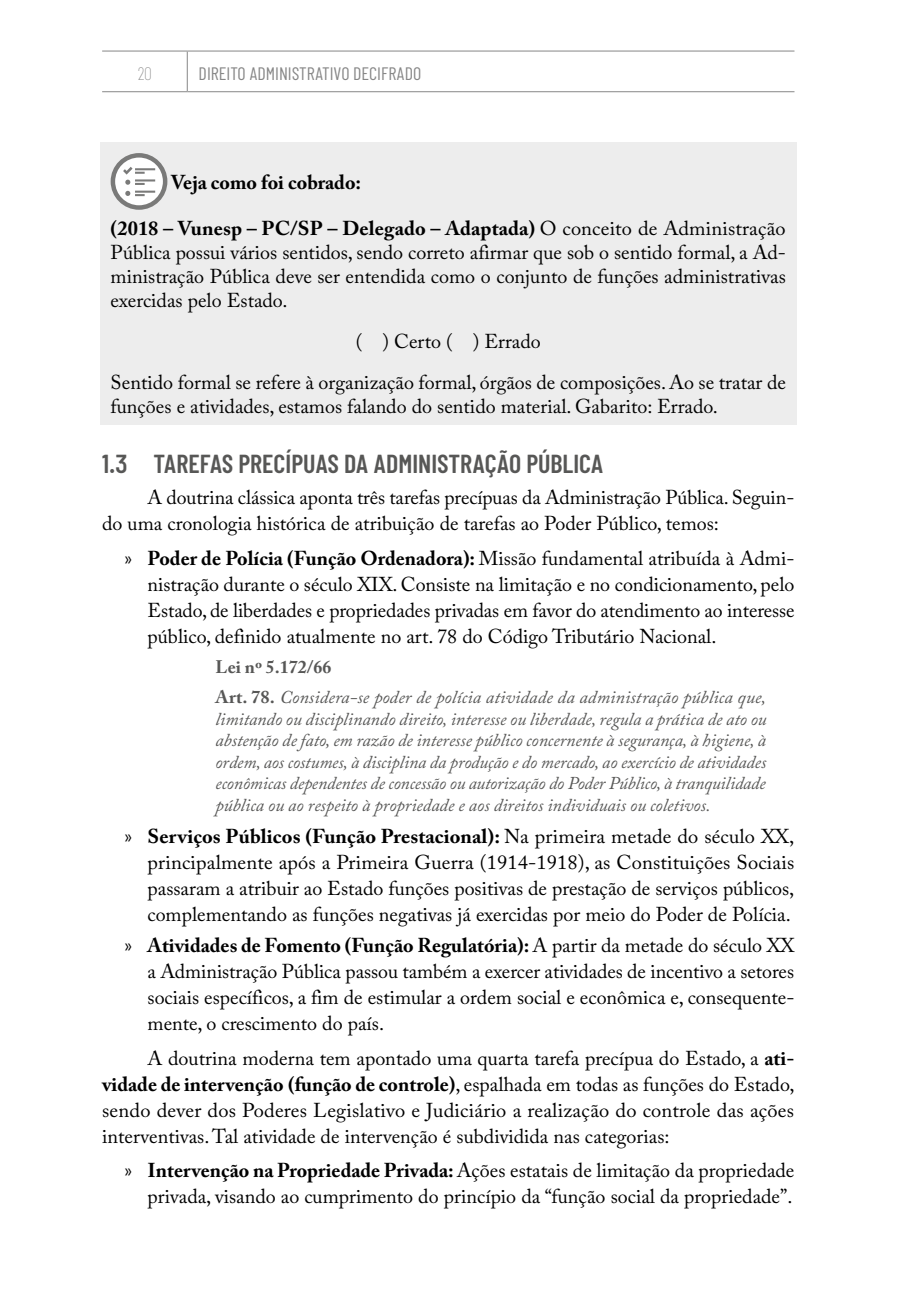
<style>
.page{position:relative;width:908px;height:1304px;background:#fff}
.page>*{position:absolute;margin:0;border:0;box-sizing:border-box;transform-origin:0 0}
.t1{font:600 26px "Barlow Condensed";color:#575756}
.t2{font:20px/26px "Adobe Caslon Pro";color:#000;text-align:justify}
.t3{font:700 20px "Adobe Caslon Pro";color:#000}
.t4{font:italic 18px/21.6px "Adobe Caslon Pro";letter-spacing:.005em;color:#575756}
.t5{font:18px "Barlow Condensed";color:#878787}
.t6{font:100 18px "Barlow Condensed";color:#878787}
.s1{font-weight:700}
.s2{font-family:"Myriad Pro";font-stretch:condensed}
.s3{font-weight:700;font-style:normal}
</style>
<div class="page">
<hr style="left:102px;top:51px;width:85px;height:1px;background:#878787">
<hr style="left:187px;top:51px;width:607px;height:1px;background:#878787">
<hr style="left:187px;top:52px;width:1px;height:39px;background:#878787">
<hr style="left:102px;top:91px;width:85px;height:1px;background:#878787">
<hr style="left:187px;top:91px;width:607px;height:1px;background:#878787">
<div style="left:100px;top:142px;width:696px;height:283px;background:#ededed"></div>
<svg style="left:113px;top:155px;width:52px;height:53px"></svg>
<div style="left:111px;top:153px;width:56px;height:57px;border:4px solid #7a7a79;border-radius:50%"></div>
<hr style="left:135px;top:168px;width:20px;height:2px;background:#7a7a79">
<hr style="left:135px;top:179px;width:20px;height:3px;background:#7a7a79">
<hr style="left:135px;top:191px;width:20px;height:2px;background:#7a7a79">
<svg style="left:125px;top:191px;width:20px;height:5px"></svg>
<svg style="left:123px;top:167px;width:22px;height:18px"></svg>
<p class="t6" style="left:138px;top:63px;width:15px">20</p>
<p class="t5" style="left:198px;top:63px;width:224px">DIREITO ADMINISTRATIVO DECIFRADO</p>
<p class="t3" style="left:171px;top:170px;width:191px">Veja como foi cobrado:</p>
<p class="t2" style="left:111px;top:216px;width:676px;line-height:24px"><span class="s1">(2018 – Vunesp – PC/SP – Delegado – Adaptada)</span> O conceito de Administração Pública possui vários sentidos, sendo correto afirmar que sob o sentido formal, a Ad&shy;ministração Pública deve ser entendida como o conjunto de funções administrativas exercidas pelo Estado.</p>
<p class="t2" style="left:111px;top:321px;width:676px;line-height:41px;text-align:center">( ) Certo ( ) Errado<br>Sentido formal se refere à organização formal, órgãos de composições. Ao se tratar de</p>
<p class="t2" style="left:111px;top:393px;width:608px">funções e atividades, estamos falando do sentido material. Gabarito: Errado.</p>
<h1 class="t1" style="left:102px;top:447px;width:502px">1.3 TAREFAS PRECÍPUAS DA ADMINISTRAÇÃO PÚBLICA</h1>
<p class="t2" style="left:102px;top:484px;width:693px;text-indent:45px">A doutrina clássica aponta três tarefas precípuas da Administração Pública. Seguin&shy;do uma cronologia histórica de atribuição de tarefas ao Poder Público, temos:</p>
<p class="t2" style="left:147px;top:545px;width:648px;text-indent:-23px"><span class="s2">»</span> <span class="s1">Poder de Polícia (Função Ordenadora):</span> Missão fundamental atribuída à Admi&shy;nistração durante o século XIX. Consiste na limitação e no condicionamento, pelo Estado, de liberdades e propriedades privadas em favor do atendimento ao interesse público, definido atualmente no art. 78 do Código Tributário Nacional.</p>
<p class="t4" style="left:215px;top:652px;width:551px;line-height:30.2px"><span class="s3">Lei nº 5.172/66<br>Art. 78.</span> Considera-se poder de polícia atividade da administração pública que,</p>
<p class="t4" style="left:215px;top:708px;width:552px;text-align:justify">limitando ou disciplinando direito, interesse ou liberdade, regula a prática de ato ou abstenção de fato, em razão de interesse público concernente à segurança, à higiene, à ordem, aos costumes, à disciplina da produção e do mercado, ao exercício de atividades econômicas dependentes de concessão ou autorização do Poder Público, à tranquilidade pública ou ao respeito à propriedade e aos direitos individuais ou coletivos.</p>
<p class="t2" style="left:147px;top:823px;width:648px;text-indent:-23px"><span class="s2">»</span> <span class="s1">Serviços Públicos (Função Prestacional):</span> Na primeira metade do século XX, principalmente após a Primeira Guerra (1914-1918), as Constituições Sociais passaram a atribuir ao Estado funções positivas de prestação de serviços públicos, complementando as funções negativas já exercidas por meio do Poder de Polícia.</p>
<p class="t2" style="left:147px;top:932px;width:648px;text-indent:-23px"><span class="s2">»</span> <span class="s1">Atividades de Fomento (Função Regulatória):</span> A partir da metade do século XX a Administração Pública passou também a exercer atividades de incentivo a setores sociais específicos, a fim de estimular a ordem social e econômica e, consequente&shy;mente, o crescimento do país.</p>
<p class="t2" style="left:102px;top:1045px;width:693px;text-indent:45px">A doutrina moderna tem apontado uma quarta tarefa precípua do Estado, a <span class="s1">ati&shy;vidade de intervenção (função de controle)</span>, espalhada em todas as funções do Estado, sendo dever dos Poderes Legislativo e Judiciário a realização do controle das ações interventivas. Tal atividade de intervenção é subdividida nas categorias:</p>
<p class="t2" style="left:125px;top:1157px;width:670px;text-align:right"><span class="s2">»</span> <span class="s1">Intervenção na Propriedade Privada:</span> Ações estatais de limitação da propriedade privada, visando ao cumprimento do princípio da “função social da propriedade”.</p>
</div>
